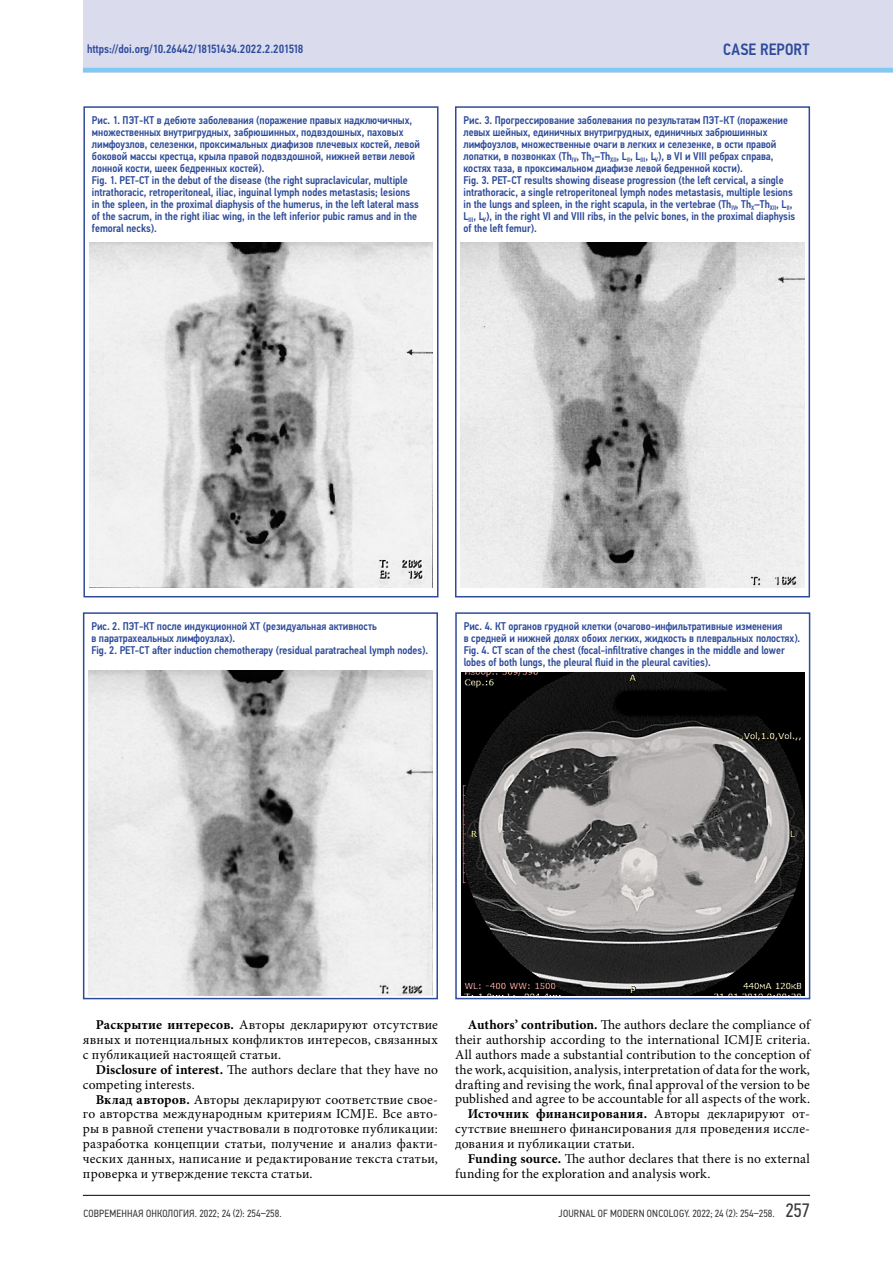
<style>
.page{position:relative;width:893px;height:1263px;background:#fff}
.page>*{position:absolute;margin:0;border:0;box-sizing:border-box;transform-origin:0 0}
.t1{font:500 16.5px "Eco Vector Cond";color:#2d4b9b}
.t2{font:13.5px/14.9px "Minion Pro";letter-spacing:.01em;color:#000;text-align:justify}
.t3{font:700 13.5px "Minion Pro";letter-spacing:.02em;color:#000}
.t4{font:500 12px "Eco Vector Cond";letter-spacing:-.005em;color:#2d4b9b}
.t5{font:500 11.25px/12px "Eco Vector Cond";color:#2d4b9b}
.t6{font:10.5px "Eco Vector Cond";letter-spacing:.02em;color:#383838}
.s1{font-weight:700}
.s2{font-weight:400}
.s3{font-size:19.5px}
</style>
<div class="page">
<div style="left:83px;top:0;width:810px;height:72px;background:#dadcee"></div>
<hr style="left:83px;top:68px;width:810px;height:4px;background:#7ecaf3">
<hr style="left:83px;top:1195px;width:727px;height:1px;background:#000">
<div style="left:83px;top:106px;width:355px;height:491px;border:2px solid #2d4b9b"></div>
<div style="left:455px;top:106px;width:355px;height:491px;border:2px solid #2d4b9b"></div>
<div style="left:83px;top:612px;width:355px;height:387px;border:2px solid #2d4b9b"></div>
<div style="left:455px;top:612px;width:355px;height:387px;border:2px solid #2d4b9b"></div>
<img style="left:89px;top:243px;width:344px;height:344px">
<img style="left:461px;top:243px;width:343px;height:344px">
<img style="left:89px;top:671px;width:343px;height:324px">
<img style="left:462px;top:672px;width:342px;height:323px">
<p class="t4" style="left:87px;top:42px;width:218px">https://doi.org/10.26442/18151434.2022.2.201518</p>
<h1 class="t1" style="left:723px;top:40px;width:55px">Case Report</h1>
<p class="t5" style="left:92px;top:114px;width:330px">Рис. 1. ПЭТ-КТ в дебюте заболевания (поражение правых надключичных, множественных внутригрудных, забрюшинных, подвздошных, паховых лимфоузлов, селезенки, проксимальных диафизов плечевых костей, левой боковой массы крестца, крыла правой подвздошной, нижней ветви левой лонной кости, шеек бедренных костей).<br>Fig. 1. PET-CT in the debut of the disease (the right supraclavicular, multiple intrathoracic, retroperitoneal, iliac, inguinal lymph nodes metastasis; lesions in the spleen, in the proximal diaphysis of the humerus, in the left lateral mass of the sacrum, in the right iliac wing, in the left inferior pubic ramus and in the femoral necks).</p>
<p class="t5" style="left:463px;top:114px;width:333px">Рис. 3. Прогрессирование заболевания по результатам ПЭТ-КТ (поражение левых шейных, единичных внутригрудных, единичных забрюшинных лимфоузлов, множественные очаги в легких и селезенке, в ости правой лопатки, в позвонках (Th<sub>IV</sub>, Th<sub>X</sub>–Th<sub>XII</sub>, L<sub>II</sub>, L<sub>III</sub>, L<sub>V</sub>), в VI и VIII ребрах справа, костях таза, в проксимальном диафизе левой бедренной кости).<br>Fig. 3. PET-CT results showing disease progression (the left cervical, a single intrathoracic, a single retroperitoneal lymph nodes metastasis, multiple lesions in the lungs and spleen, in the right scapula, in the vertebrae (Th<sub>IV</sub>, Th<sub>X</sub>–Th<sub>XII</sub>, L<sub>II</sub>, L<sub>III</sub>, L<sub>V</sub>), in the right VI and VIII ribs, in the pelvic bones, in the proximal diaphysis of the left femur).</p>
<p class="t5" style="left:91px;top:620px;width:338px">Рис. 2. ПЭТ-КТ после индукционной ХТ (резидуальная активность<br>в паратрахеальных лимфоузлах).<br>Fig. 2. PET-CT after induction chemotherapy (residual paratracheal lymph nodes).</p>
<p class="t5" style="left:464px;top:620px;width:338px">Рис. 4. КТ органов грудной клетки (очагово-инфильтративные изменения<br>в средней и нижней долях обоих легких, жидкость в плевральных полостях).<br>Fig. 4. CT scan of the chest (focal-infiltrative changes in the middle and lower lobes of both lungs, the pleural fluid in the pleural cavities).</p>
<p class="t2" style="left:83px;top:1017px;width:357px;text-indent:13px"><span class="s1">Раскрытие интересов.</span> Авторы декларируют отсутствие явных и потенциальных конфликтов интересов, связанных с публикацией настоящей статьи.</p>
<p class="t2" style="left:83px;top:1062px;width:357px;text-indent:13px"><span class="s1">Disclosure of interest.</span> The authors declare that they have no competing interests.</p>
<p class="t2" style="left:83px;top:1092px;width:357px;text-indent:13px"><span class="s1">Вклад авторов.</span> Авторы декларируют соответствие свое&shy;го авторства международным критериям ICMJE. Все авто&shy;ры в равной степени участвовали в подготовке публикации: разработка концепции статьи, получение и анализ факти&shy;ческих данных, написание и редактирование текста статьи, проверка и утверждение текста статьи.</p>
<p class="t2" style="left:468px;top:1017px;width:344px"><span class="s1">Authors’ contribution.</span> The authors declare the compliance of</p>
<p class="t2" style="left:455px;top:1032px;width:357px">their authorship according to the international ICMJE criteria.</p>
<p class="t2" style="left:455px;top:1047px;width:357px">All authors made a substantial contribution to the conception of</p>
<p class="t2" style="left:455px;top:1062px;width:357px">the work, acquisition, analysis, interpretation of data for the work,</p>
<p class="t2" style="left:455px;top:1077px;width:357px">drafting and revising the work, final approval of the version to be</p>
<p class="t2" style="left:455px;top:1092px;width:357px">published and agree to be accountable for all aspects of the work.</p>
<p class="t3" style="left:468px;top:1104px;width:344px">Источник финансирования. <span class="s2">Авторы декларируют от-</span></p>
<p class="t2" style="left:455px;top:1121px;width:357px">сутствие внешнего финансирования для проведения иссле-</p>
<p class="t2" style="left:455px;top:1136px;width:181px">дования и публикации статьи.</p>
<p class="t2" style="left:468px;top:1151px;width:344px"><span class="s1">Funding source.</span> The author declares that there is no external</p>
<p class="t2" style="left:455px;top:1166px;width:257px">funding for the exploration and analysis work.</p>
<p class="t6" style="left:84px;top:1208px;width:200px">СОВРЕМЕННАЯ ОНКОЛОГИЯ. 2022; 24 (2): 254–258.</p>
<p class="t6" style="left:559px;top:1208px;width:253px">JOURNAL OF MODERN ONCOLOGY. 2022; 24 (2): 254–258. <span class="s3">257</span></p>
</div>
